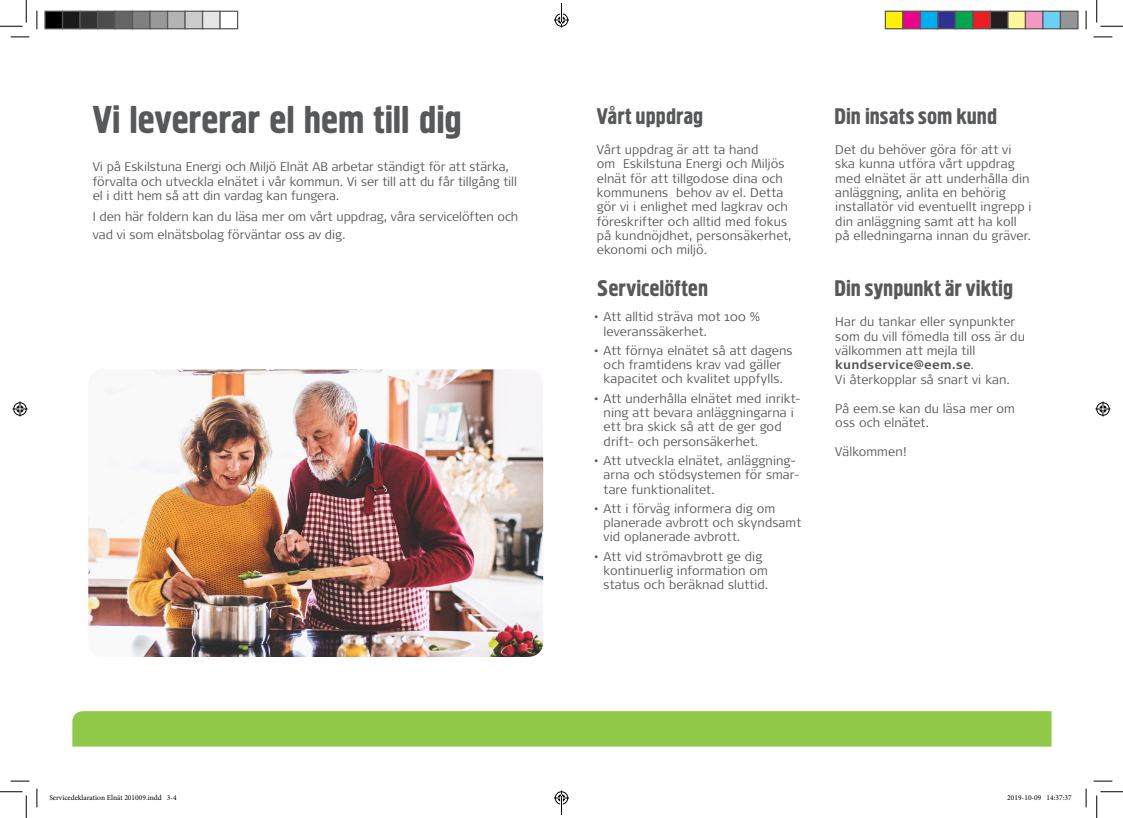
<style>
.page{position:relative;width:1123px;height:818px;background:#fff}
.page>*{position:absolute;margin:0;border:0;box-sizing:border-box;transform-origin:0 0}
.t1{font:38.75px "Hermes";letter-spacing:-.005em;color:#57585a}
.t2{font:22.5px "Hermes";color:#57585a}
.t3{font:300 12.5px/14.4px "Signa Pro";letter-spacing:.005em;color:#57585a}
.t4{font:7.5px "Minion Pro";color:#000}
.s1{font-weight:700}
</style>
<div class="page">
<div style="left:72px;top:711px;width:979px;height:35px;background:#90c848"></div>
<img style="left:88px;top:369px;width:455px;height:288px">
<svg style="left:11px;top:36px;width:18px;height:2px"></svg>
<svg style="left:1093px;top:36px;width:19px;height:2px"></svg>
<svg style="left:11px;top:780px;width:18px;height:2px"></svg>
<svg style="left:1093px;top:780px;width:19px;height:2px"></svg>
<svg style="left:36px;top:11px;width:2px;height:18px"></svg>
<svg style="left:36px;top:788px;width:2px;height:19px"></svg>
<svg style="left:1085px;top:11px;width:1px;height:18px"></svg>
<svg style="left:1085px;top:788px;width:1px;height:19px"></svg>
<svg style="left:0;top:0;width:27px;height:27px"></svg>
<svg style="left:0;top:791px;width:27px;height:27px"></svg>
<svg style="left:1096px;top:0;width:27px;height:27px"></svg>
<svg style="left:1096px;top:791px;width:27px;height:27px"></svg>
<svg style="left:13px;top:401px;width:15px;height:15px"></svg>
<svg style="left:1095px;top:401px;width:15px;height:15px"></svg>
<div style="left:45px;top:11px;width:18px;height:18px;background:#000"></div>
<div style="left:44px;top:11px;width:19px;height:18px;border:1px solid #595959"></div>
<div style="left:63px;top:11px;width:17px;height:18px;background:#1a1a1a"></div>
<div style="left:62px;top:11px;width:19px;height:18px;border:1px solid #595959"></div>
<div style="left:80px;top:11px;width:18px;height:18px;background:#333"></div>
<div style="left:79px;top:11px;width:19px;height:18px;border:1px solid #595959"></div>
<div style="left:98px;top:11px;width:17px;height:18px;background:#4d4d4d"></div>
<div style="left:97px;top:11px;width:19px;height:18px;border:1px solid #595959"></div>
<div style="left:115px;top:11px;width:18px;height:18px;background:#666"></div>
<div style="left:114px;top:11px;width:19px;height:18px;border:1px solid #595959"></div>
<div style="left:133px;top:11px;width:17px;height:18px;background:#808080"></div>
<div style="left:132px;top:11px;width:19px;height:18px;border:1px solid #595959"></div>
<div style="left:150px;top:11px;width:18px;height:18px;background:#999"></div>
<div style="left:149px;top:11px;width:19px;height:18px;border:1px solid #595959"></div>
<div style="left:168px;top:11px;width:17px;height:18px;background:#b3b3b3"></div>
<div style="left:167px;top:11px;width:19px;height:18px;border:1px solid #595959"></div>
<div style="left:185px;top:11px;width:18px;height:18px;background:#ccc"></div>
<div style="left:184px;top:11px;width:19px;height:18px;border:1px solid #595959"></div>
<div style="left:203px;top:11px;width:17px;height:18px;background:#e6e6e6"></div>
<div style="left:202px;top:11px;width:19px;height:18px;border:1px solid #595959"></div>
<div style="left:219px;top:11px;width:19px;height:18px;border:1px solid #595959"></div>
<div style="left:885px;top:11px;width:18px;height:18px;background:#fff101"></div>
<div style="left:884px;top:11px;width:19px;height:18px;border:1px solid #595959"></div>
<div style="left:903px;top:11px;width:17px;height:18px;background:#ed028c"></div>
<div style="left:902px;top:11px;width:19px;height:18px;border:1px solid #595959"></div>
<div style="left:920px;top:11px;width:18px;height:18px;background:#00aeef"></div>
<div style="left:919px;top:11px;width:19px;height:18px;border:1px solid #595959"></div>
<div style="left:938px;top:11px;width:17px;height:18px;background:#2e3092"></div>
<div style="left:937px;top:11px;width:19px;height:18px;border:1px solid #595959"></div>
<div style="left:955px;top:11px;width:18px;height:18px;background:#00a54f"></div>
<div style="left:954px;top:11px;width:19px;height:18px;border:1px solid #595959"></div>
<div style="left:973px;top:11px;width:17px;height:18px;background:#ee1d23"></div>
<div style="left:972px;top:11px;width:19px;height:18px;border:1px solid #595959"></div>
<div style="left:990px;top:11px;width:18px;height:18px;background:#231f20"></div>
<div style="left:989px;top:11px;width:19px;height:18px;border:1px solid #595959"></div>
<div style="left:1008px;top:11px;width:17px;height:18px;background:#fff79a"></div>
<div style="left:1007px;top:11px;width:19px;height:18px;border:1px solid #595959"></div>
<div style="left:1025px;top:11px;width:18px;height:18px;background:#f499c2"></div>
<div style="left:1024px;top:11px;width:19px;height:18px;border:1px solid #595959"></div>
<div style="left:1043px;top:11px;width:17px;height:18px;background:#6bcff6"></div>
<div style="left:1042px;top:11px;width:19px;height:18px;border:1px solid #595959"></div>
<div style="left:1060px;top:11px;width:18px;height:18px;background:#939598"></div>
<div style="left:1059px;top:11px;width:19px;height:18px;border:1px solid #595959"></div>
<svg style="left:554px;top:3px;width:15px;height:25px"></svg>
<svg style="left:554px;top:790px;width:15px;height:25px"></svg>
<h1 class="t1" style="left:93px;top:95px;width:371px">Vi levererar el hem till dig</h1>
<p class="t3" style="left:93px;top:159px;width:426px">Vi på Eskilstuna Energi och Miljö Elnät AB arbetar ständigt för att stärka, förvalta och utveckla elnätet i vår kommun. Vi ser till att du får tillgång till el i ditt hem så att din vardag kan fungera.</p>
<p class="t3" style="left:93px;top:207px;width:427px;line-height:18px">I den här foldern kan du läsa mer om vårt uppdrag, våra servicelöften och vad vi som elnätsbolag förväntar oss av dig.</p>
<h2 class="t2" style="left:597px;top:101px;width:108px">Vårt uppdrag</h2>
<p class="t3" style="left:597px;top:142px;width:196px">Vårt uppdrag är att ta hand<br>om Eskilstuna Energi och Miljös elnät för att tillgodose dina och kommunens behov av el. Detta gör vi i enlighet med lagkrav och föreskrifter och alltid med fokus på kundnöjdhet, personsäkerhet, ekonomi och miljö.</p>
<h2 class="t2" style="left:597px;top:274px;width:113px">Servicelöften</h2>
<p class="t3" style="left:603px;top:309px;width:158px;text-indent:-10px">• Att alltid sträva mot 100 % leveranssäkerhet.</p>
<p class="t3" style="left:594px;top:343px;width:200px;text-align:center">• Att förnya elnätet så att dagens och framtidens krav vad gäller kapacitet och kvalitet uppfylls.</p>
<p class="t3" style="left:603px;top:390px;width:199px;text-indent:-10px">• Att underhålla elnätet med inrikt&shy;ning att bevara anläggningarna i ett bra skick så att de ger god drift- och personsäkerhet.</p>
<p class="t3" style="left:603px;top:453px;width:197px;text-indent:-10px">• Att utveckla elnätet, anläggning&shy;arna och stödsystemen för smar&shy;tare funktionalitet.</p>
<p class="t3" style="left:603px;top:501px;width:199px;text-indent:-10px">• Att i förväg informera dig om planerade avbrott och skyndsamt vid oplanerade avbrott.</p>
<p class="t3" style="left:603px;top:548px;width:166px;text-indent:-10px">• Att vid strömavbrott ge dig kontinuerlig information om status och beräknad sluttid.</p>
<h2 class="t2" style="left:834px;top:101px;width:164px">Din insats som kund</h2>
<p class="t3" style="left:835px;top:142px;width:198px">Det du behöver göra för att vi ska kunna utföra vårt uppdrag med elnätet är att underhålla din anläggning, anlita en behörig installatör vid eventuellt ingrepp i din anläggning samt att ha koll på elledningarna innan du gräver.</p>
<h2 class="t2" style="left:834px;top:274px;width:180px">Din synpunkt är viktig</h2>
<p class="t3" style="left:835px;top:314px;width:191px">Har du tankar eller synpunkter som du vill fömedla till oss är du välkommen att mejla till <span class="s1">kundservice@eem.se</span>.<br>Vi återkopplar så snart vi kan.</p>
<p class="t3" style="left:835px;top:400px;width:181px">På eem.se kan du läsa mer om oss och elnätet.</p>
<p class="t3" style="left:835px;top:444px;width:72px">Välkommen!</p>
<p class="t4" style="left:49px;top:792px;width:129px">Servicedeklaration Elnät 201009.indd 3-4</p>
<p class="t4" style="left:1007px;top:792px;width:66px">2019-10-09 14:37:37</p>
</div>
